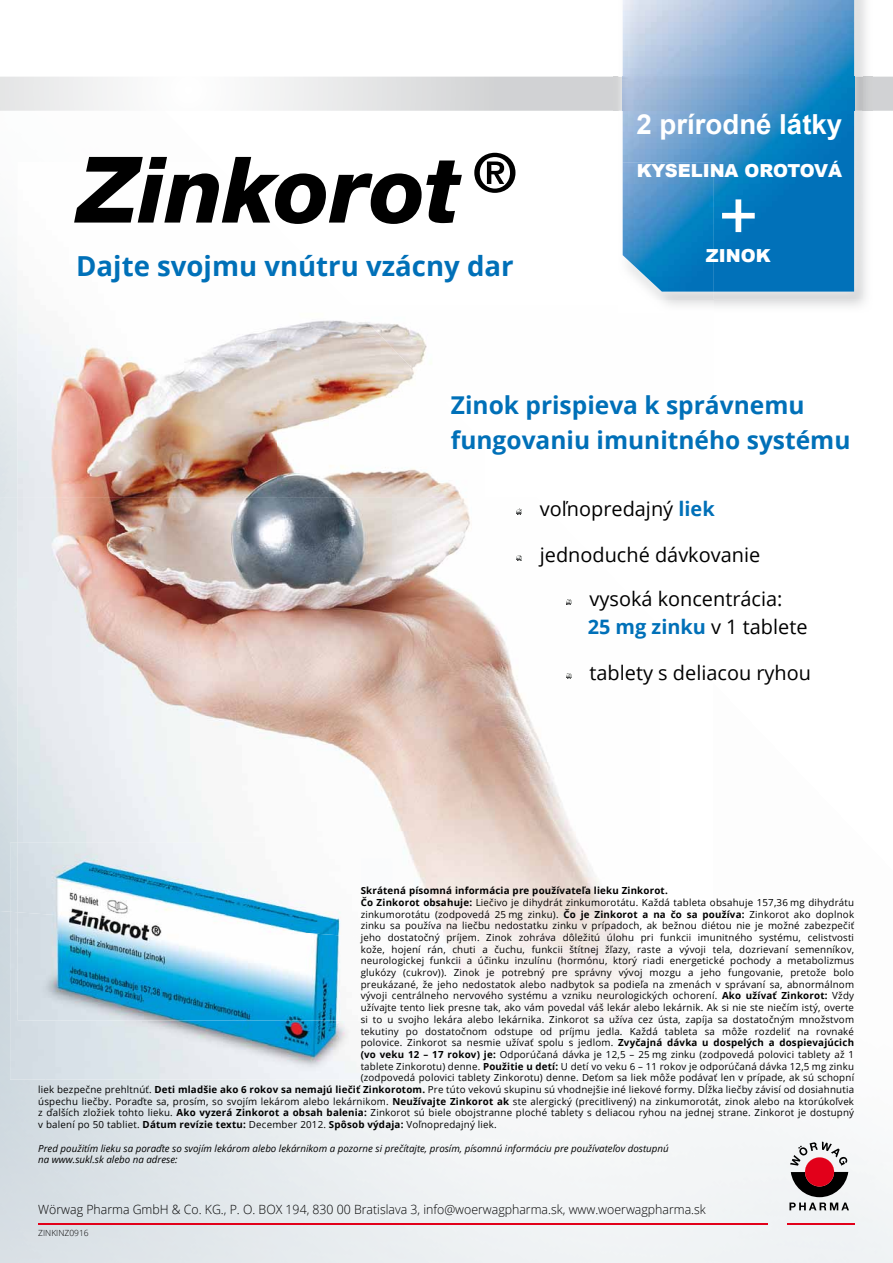
<style>
.page{position:relative;width:893px;height:1263px;background:#fff}
.page>*{position:absolute;margin:0;border:0;box-sizing:border-box;transform-origin:0 0}
.t1{font:69px "Arial";color:#fff}
.t2{font:700 27.6px "Open Sans";color:#0070b8}
.t3{font:700 27.6px "Arial";color:#fff}
.t4{font:700 24.6px/34.3px "Open Sans";color:#0070b8}
.t5{font:19.95px/27.6px "Open Sans";color:#000}
.t6{font:900 18px "Arial";color:#fff}
.t7{font:300 12.75px "Open Sans";color:#000}
.t8{font:9.75px "Open Sans";letter-spacing:.02em;color:#000}
.t9{font:italic 9.75px/11.7px "Open Sans";color:#000}
.t10{font:700 9.75px "Open Sans";letter-spacing:.02em;color:#000}
.t11{font:300 8.4px "Open Sans";color:#000}
.s1{font-weight:700;color:#0070b8}
.s2{font-weight:700}
</style>
<div class="page">
<img style="left:0;top:498px;width:18px;height:413px">
<div style="left:0;top:1079px;width:76px;height:184px;background:#d6dee3"></div>
<div style="left:76px;top:1079px;width:75px;height:184px;background:#dbe2e7"></div>
<div style="left:0;top:1053px;width:46px;height:71px;background:#d0dae0"></div>
<div style="left:151px;top:1079px;width:74px;height:184px;background:#e0e6ea"></div>
<div style="left:225px;top:1079px;width:75px;height:184px;background:#e5eaed"></div>
<div style="left:300px;top:1032px;width:73px;height:231px;background:#eaeef1"></div>
<div style="left:373px;top:1039px;width:75px;height:224px;background:#f0f3f4"></div>
<div style="left:189px;top:1079px;width:77px;height:41px;background:#e5eaed"></div>
<div style="left:448px;top:1103px;width:74px;height:160px;background:#f2f4f5"></div>
<svg style="left:261px;top:1079px;width:8px;height:4px"></svg>
<div style="left:522px;top:1131px;width:74px;height:132px;background:#f3f5f6"></div>
<div style="left:596px;top:1128px;width:75px;height:135px;background:#f3f5f6"></div>
<div style="left:671px;top:1121px;width:74px;height:142px;background:#f2f4f6"></div>
<div style="left:745px;top:1123px;width:148px;height:140px;background:#f3f5f6"></div>
<div style="left:820px;top:1192px;width:73px;height:71px;background:#f0f3f4"></div>
<img style="left:18px;top:498px;width:374px;height:345px">
<img style="left:392px;top:498px;width:214px;height:439px">
<img style="left:381px;top:323px;width:40px;height:13px">
<img style="left:18px;top:235px;width:259px;height:263px">
<img style="left:277px;top:320px;width:52px;height:178px">
<img style="left:329px;top:320px;width:52px;height:178px">
<img style="left:381px;top:336px;width:51px;height:162px">
<img style="left:432px;top:478px;width:30px;height:20px">
<img style="left:10px;top:843px;width:8px;height:69px">
<img style="left:10px;top:912px;width:351px;height:167px">
<img style="left:18px;top:843px;width:322px;height:69px">
<img style="left:18px;top:912px;width:343px;height:108px">
<svg style="left:0;top:77px;width:893px;height:34px"></svg>
<img style="left:863px;top:77px;width:10px;height:34px">
<img style="left:614px;top:11px;width:249px;height:289px">
<img style="left:854px;top:0;width:9px;height:77px">
<img style="left:623px;top:0;width:231px;height:292px">
<img style="left:623px;top:162px;width:90px;height:130px">
<img style="left:623px;top:77px;width:231px;height:34px">
<svg style="left:516px;top:509px;width:6px;height:6px"></svg>
<svg style="left:516px;top:555px;width:6px;height:6px"></svg>
<svg style="left:566px;top:599px;width:6px;height:6px"></svg>
<svg style="left:566px;top:673px;width:6px;height:6px"></svg>
<svg style="left:74px;top:157px;width:388px;height:67px"></svg>
<svg style="left:474px;top:153px;width:41px;height:40px"></svg>
<hr style="left:38px;top:1223px;width:730px;height:1px;background:#e2001a">
<hr style="left:787px;top:1223px;width:67px;height:1px;background:#e2001a">
<svg style="left:789px;top:1141px;width:60px;height:69px"></svg>
<h2 class="t2" style="left:76px;top:247px;width:439px">Dajte svojmu vnútru vzácny dar</h2>
<h2 class="t3" style="left:636px;top:106px;width:207px">2 prírodné látky</h2>
<h3 class="t6" style="left:637px;top:158px;width:207px">KYSELINA OROTOVÁ</h3>
<h1 class="t1" style="left:718px;top:171px;width:42px">+</h1>
<h3 class="t6" style="left:706px;top:242px;width:66px">ZINOK</h3>
<h3 class="t4" style="left:451px;top:388px;width:401px">Zinok prispieva k správnemu fungovaniu imunitného systému</h3>
<h3 class="t5" style="left:540px;top:494px;width:176px">voľnopredajný <span class="s1">liek</span></h3>
<h3 class="t5" style="left:540px;top:541px;width:222px">jednoduché dávkovanie</h3>
<h3 class="t5" style="left:588px;top:585px;width:221px">vysoká koncentrácia:<br><span class="s1">25 mg zinku</span> v 1 tablete</h3>
<h3 class="t5" style="left:589px;top:658px;width:223px">tablety s deliacou ryhou</h3>
<p class="t10" style="left:361px;top:884px;width:309px">Skrátená písomná informácia pre používateľa lieku Zinkorot.</p>
<p class="t8" style="left:361px;top:895px;width:495px"><span class="s2">Čo Zinkorot obsahuje:</span> Liečivo je dihydrát zinkumorotátu. Každá tableta obsahuje 157,36 mg dihydrátu</p>
<p class="t8" style="left:361px;top:907px;width:495px">zinkumorotátu (zodpovedá 25 mg zinku). <span class="s2">Čo je Zinkorot a na čo sa používa:</span> Zinkorot ako doplnok</p>
<p class="t8" style="left:361px;top:919px;width:495px">zinku sa používa na liečbu nedostatku zinku v prípadoch, ak bežnou diétou nie je možné zabezpečiť</p>
<p class="t8" style="left:361px;top:931px;width:495px">jeho dostatočný príjem. Zinok zohráva dôležitú úlohu pri funkcii imunitného systému, celistvosti</p>
<p class="t8" style="left:361px;top:942px;width:495px">kože, hojení rán, chuti a čuchu, funkcii štítnej žľazy, raste a vývoji tela, dozrievaní semenníkov,</p>
<p class="t8" style="left:361px;top:954px;width:495px">neurologickej funkcii a účinku inzulínu (hormónu, ktorý riadi energetické pochody a metabolizmus</p>
<p class="t8" style="left:361px;top:966px;width:495px">glukózy (cukrov)). Zinok je potrebný pre správny vývoj mozgu a jeho fungovanie, pretože bolo</p>
<p class="t8" style="left:361px;top:977px;width:495px">preukázané, že jeho nedostatok alebo nadbytok sa podieľa na zmenách v správaní sa, abnormálnom</p>
<p class="t8" style="left:361px;top:989px;width:495px">vývoji centrálneho nervového systému a vzniku neurologických ochorení. <span class="s2">Ako užívať Zinkorot:</span> Vždy</p>
<p class="t8" style="left:361px;top:1001px;width:495px">užívajte tento liek presne tak, ako vám povedal váš lekár alebo lekárnik. Ak si nie ste niečím istý, overte</p>
<p class="t8" style="left:361px;top:1012px;width:495px">si to u svojho lekára alebo lekárnika. Zinkorot sa užíva cez ústa, zapíja sa dostatočným množstvom</p>
<p class="t8" style="left:361px;top:1024px;width:495px">tekutiny po dostatočnom odstupe od príjmu jedla. Každá tableta sa môže rozdeliť na rovnaké</p>
<p class="t8" style="left:361px;top:1036px;width:495px">polovice. Zinkorot sa nesmie užívať spolu s jedlom. <span class="s2">Zvyčajná dávka u dospelých a dospievajúcich</span></p>
<p class="t8" style="left:361px;top:1048px;width:495px"><span class="s2">(vo veku 12 – 17 rokov) je:</span> Odporúčaná dávka je 12,5 – 25 mg zinku (zodpovedá polovici tablety až 1</p>
<p class="t8" style="left:361px;top:1059px;width:495px">tablete Zinkorotu) denne. <span class="s2">Použitie u detí:</span> U detí vo veku 6 – 11 rokov je odporúčaná dávka 12,5 mg zinku</p>
<p class="t8" style="left:361px;top:1071px;width:495px">(zodpovedá polovici tablety Zinkorotu) denne. Deťom sa liek môže podávať len v prípade, ak sú schopní</p>
<p class="t8" style="left:38px;top:1083px;width:817px">liek bezpečne prehltnúť. <span class="s2">Deti mladšie ako 6 rokov sa nemajú liečiť Zinkorotom.</span> Pre túto vekovú skupinu sú vhodnejšie iné liekové formy. Dĺžka liečby závisí od dosiahnutia</p>
<p class="t8" style="left:38px;top:1094px;width:817px">úspechu liečby. Poraďte sa, prosím, so svojím lekárom alebo lekárnikom. <span class="s2">Neužívajte Zinkorot ak</span> ste alergický (precitlivený) na zinkumorotát, zinok alebo na ktorúkoľvek</p>
<p class="t8" style="left:38px;top:1106px;width:817px">z ďalších zložiek tohto lieku. <span class="s2">Ako vyzerá Zinkorot a obsah balenia:</span> Zinkorot sú biele obojstranne ploché tablety s deliacou ryhou na jednej strane. Zinkorot je dostupný</p>
<p class="t8" style="left:38px;top:1118px;width:460px">v balení po 50 tabliet. <span class="s2">Dátum revízie textu:</span> December 2012. <span class="s2">Spôsob výdaja:</span> Voľnopredajný liek.</p>
<p class="t9" style="left:38px;top:1142px;width:632px">Pred použitím lieku sa poraďte so svojím lekárom alebo lekárnikom a pozorne si prečítajte, prosím, písomnú informáciu pre používateľov dostupnú na www.sukl.sk alebo na adrese:</p>
<h3 class="t7" style="left:38px;top:1201px;width:669px">Wörwag Pharma GmbH &amp; Co. KG., P. O. BOX 194, 830 00 Bratislava 3, info@woerwagpharma.sk, www.woerwagpharma.sk</h3>
<p class="t11" style="left:38px;top:1227px;width:52px">ZINKINZ0916</p>
</div>
